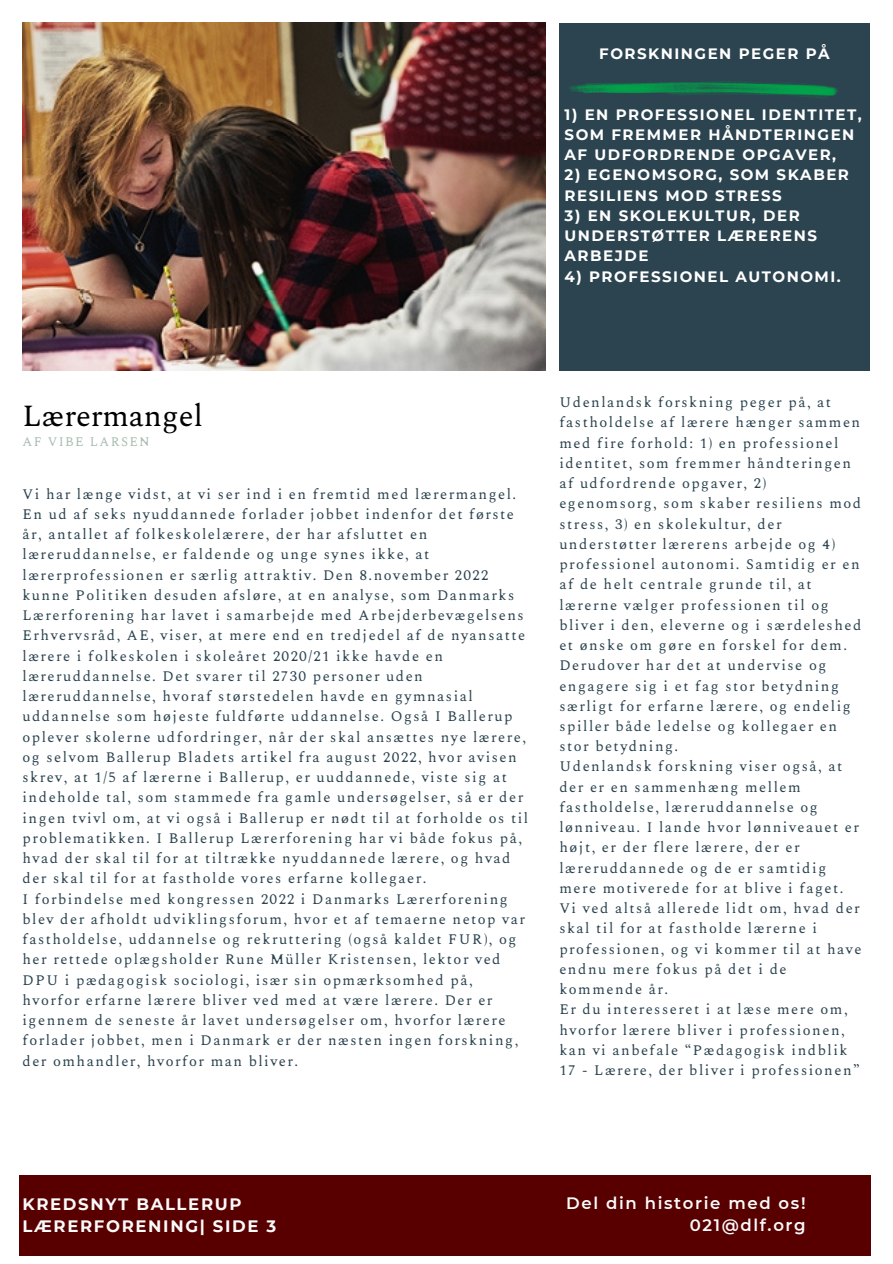
<style>
.page{position:relative;width:893px;height:1264px;background:#fff}
.page>*{position:absolute;margin:0;border:0;box-sizing:border-box;transform-origin:0 0}
.t1{font:31.5px "Karoll Round";color:#000}
.t2{font:700 16.5px/22.5px "Montserrat";letter-spacing:.1em;color:#fafafa}
.t3{font:600 16.5px/22.5px "Montserrat";letter-spacing:.1em;color:#fafafa;text-align:right}
.t4{font:15px/20.2px "Karoll Round";letter-spacing:.1em;color:#2c4450}
.t5{font:700 15px/20.2px "Montserrat";letter-spacing:.1em;color:#fff}
.t6{font:13.5px "Karoll Round";letter-spacing:.1em;color:#aabeb3}
</style>
<div class="page">
<img style="left:22px;top:23px;width:523px;height:347px">
<div style="left:20px;top:1174px;width:851px;height:81px;background:#580000"></div>
<div style="left:559px;top:23px;width:310px;height:347px;background:#2c4450"></div>
<img style="left:569px;top:81px;width:269px;height:17px">
<p class="t5" style="left:599px;top:43px;width:232px">FORSKNINGEN PEGER PÅ</p>
<p class="t5" style="left:564px;top:104px;width:299px">1) EN PROFESSIONEL IDENTITET,<br>SOM FREMMER HÅNDTERINGEN<br>AF UDFORDRENDE OPGAVER,</p>
<p class="t5" style="left:564px;top:165px;width:286px">2) EGENOMSORG, SOM SKABER<br>RESILIENS MOD STRESS</p>
<p class="t5" style="left:564px;top:205px;width:254px">3) EN SKOLEKULTUR, DER<br>UNDERSTØTTER LÆRERENS<br>ARBEJDE</p>
<p class="t5" style="left:564px;top:266px;width:278px">4) PROFESSIONEL AUTONOMI.</p>
<h1 class="t1" style="left:22px;top:396px;width:182px">Lærermangel</h1>
<p class="t6" style="left:22px;top:433px;width:129px">AF VIBE LARSEN</p>
<p class="t4" style="left:22px;top:483px;width:507px">Vi har længe vidst, at vi ser ind i en fremtid med lærermangel.<br>En ud af seks nyuddannede forlader jobbet indenfor det første år, antallet af folkeskolelærere, der har afsluttet en læreruddannelse, er faldende og unge synes ikke, at lærerprofessionen er særlig attraktiv. Den 8.november 2022 kunne Politiken desuden afsløre, at en analyse, som Danmarks Lærerforening har lavet i samarbejde med Arbejderbevægelsens Erhvervsråd, AE, viser, at mere end en tredjedel af de nyansatte lærere i folkeskolen i skoleåret 2020/21 ikke havde en læreruddannelse. Det svarer til 2730 personer uden læreruddannelse, hvoraf størstedelen havde en gymnasial uddannelse som højeste fuldførte uddannelse. Også I Ballerup oplever skolerne udfordringer, når der skal ansættes nye lærere, og selvom Ballerup Bladets artikel fra august 2022, hvor avisen skrev, at 1/5 af lærerne i Ballerup, er uuddannede, viste sig at indeholde tal, som stammede fra gamle undersøgelser, så er der ingen tvivl om, at vi også i Ballerup er nødt til at forholde os til problematikken. I Ballerup Lærerforening har vi både fokus på, hvad der skal til for at tiltrække nyuddannede lærere, og hvad der skal til for at fastholde vores erfarne kollegaer.<br>I forbindelse med kongressen 2022 i Danmarks Lærerforening blev der afholdt udviklingsforum, hvor et af temaerne netop var fastholdelse, uddannelse og rekruttering (også kaldet FUR), og her rettede oplægsholder Rune Müller Kristensen, lektor ved DPU i pædagogisk sociologi, især sin opmærksomhed på, hvorfor erfarne lærere bliver ved med at være lærere. Der er igennem de seneste år lavet undersøgelser om, hvorfor lærere forlader jobbet, men i Danmark er der næsten ingen forskning, der omhandler, hvorfor man bliver.</p>
<p class="t4" style="left:559px;top:392px;width:303px">Udenlandsk forskning peger på, at fastholdelse af lærere hænger sammen med fire forhold: 1) en professionel identitet, som fremmer håndteringen af udfordrende opgaver, 2) egenomsorg, som skaber resiliens mod stress, 3) en skolekultur, der understøtter lærerens arbejde og 4) professionel autonomi. Samtidig er en af de helt centrale grunde til, at lærerne vælger professionen til og bliver i den, eleverne og i særdeleshed et ønske om gøre en forskel for dem.<br>Derudover har det at undervise og engagere sig i et fag stor betydning særligt for erfarne lærere, og endelig spiller både ledelse og kollegaer en stor betydning.<br>Udenlandsk forskning viser også, at der er en sammenhæng mellem fastholdelse, læreruddannelse og lønniveau. I lande hvor lønniveauet er højt, er der flere lærere, der er læreruddannede og de er samtidig mere motiverede for at blive i faget.<br>Vi ved altså allerede lidt om, hvad der skal til for at fastholde lærerne i professionen, og vi kommer til at have endnu mere fokus på det i de kommende år.<br>Er du interesseret i at læse mere om, hvorfor lærere bliver i professionen, kan vi anbefale “Pædagogisk indblik 17 - Lærere, der bliver i professionen”</p>
<p class="t2" style="left:22px;top:1192px;width:255px">KREDSNYT BALLERUP<br>LÆRERFORENING| SIDE 3</p>
<p class="t3" style="left:566px;top:1191px;width:241px">Del din historie med os!<br>021@dlf.org</p>
<p class="t2" style="left:55px;top:1192px;width:255px">KREDSNYT BALLERUP<br>LÆRERFORENING| SIDE 2</p>
<p class="t3" style="left:598px;top:1191px;width:241px">Del din historie med os!</p>
</div>
